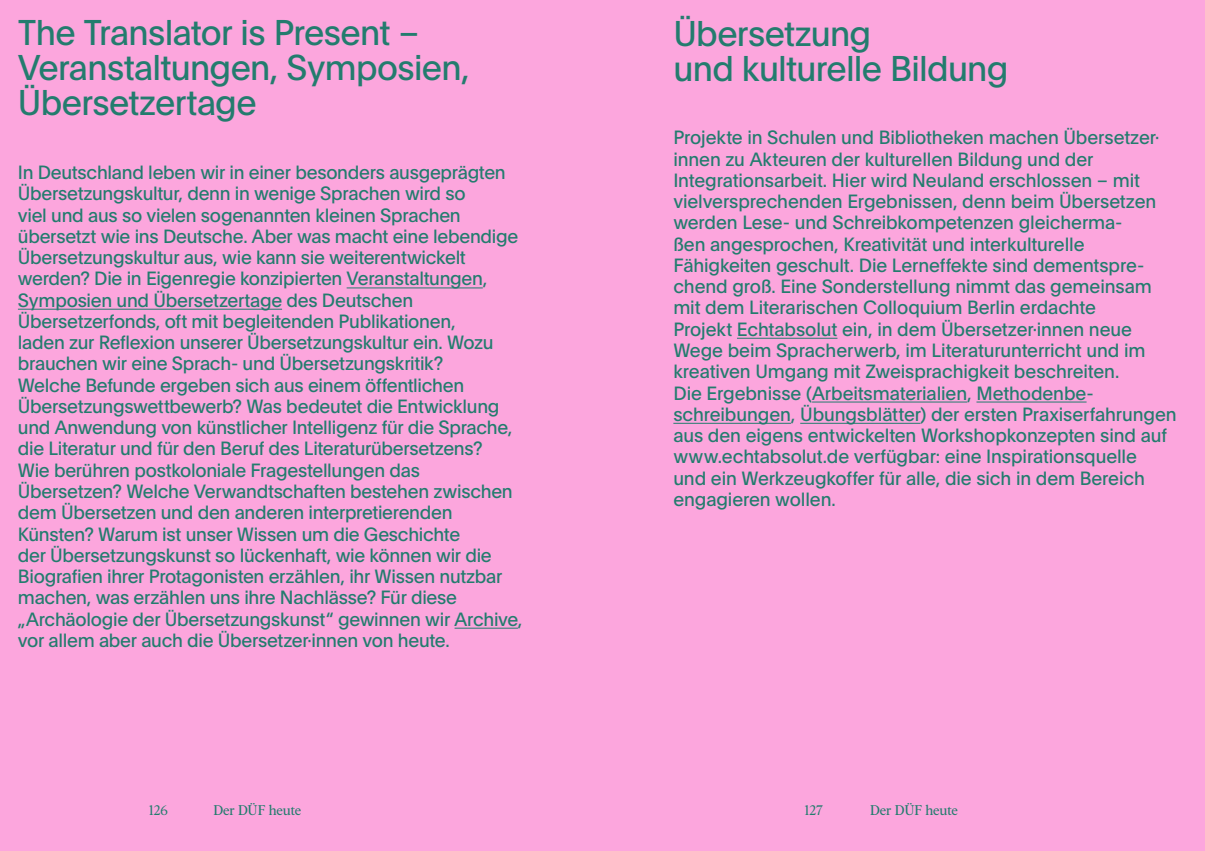
<style>
.page{position:relative;width:1205px;height:851px;background:#fff}
.page>*{position:absolute;margin:0;border:0;box-sizing:border-box;transform-origin:0 0}
.t1{font:35px/35px "Plain";letter-spacing:-.02em;color:#237c6e}
.t2{font:18.75px/21.2px "Plain";letter-spacing:-.015em;color:#237c6e}
.t3{font:13.75px "Albra Text";letter-spacing:-.01em;color:#237c6e}
</style>
<div class="page">
<div style="left:0;top:0;width:1205px;height:850px;background:#fca6dd"></div>
<hr style="left:347px;top:287px;width:136px;height:1px;background:#237c6e">
<hr style="left:18px;top:309px;width:264px;height:1px;background:#237c6e">
<hr style="left:454px;top:627px;width:64px;height:1px;background:#237c6e">
<hr style="left:737px;top:338px;width:100px;height:1px;background:#237c6e">
<hr style="left:812px;top:401px;width:155px;height:1px;background:#237c6e">
<hr style="left:976px;top:401px;width:110px;height:1px;background:#237c6e">
<hr style="left:673px;top:423px;width:118px;height:1px;background:#237c6e">
<hr style="left:800px;top:423px;width:120px;height:1px;background:#237c6e">
<h1 class="t1" style="left:18px;top:14px;width:453px">The Translator is Present –<br>Veranstaltungen, Symposien,<br>Übersetzertage</h1>
<p class="t2" style="left:18px;top:161px;width:506px">In Deutschland leben wir in einer besonders ausgeprägten Übersetzungskultur, denn in wenige Sprachen wird so<br>viel und aus so vielen sogenannten kleinen Sprachen übersetzt wie ins Deutsche. Aber was macht eine lebendige Übersetzungskultur aus, wie kann sie weiterentwickelt werden? Die in Eigenregie konzipierten Veranstaltungen, Symposien und Übersetzertage des Deutschen Übersetzerfonds, oft mit begleitenden Publikationen,<br>laden zur Reflexion unserer Übersetzungskultur ein. Wozu brauchen wir eine Sprach- und Übersetzungskritik?<br>Welche Befunde ergeben sich aus einem öffentlichen Übersetzungswettbewerb? Was bedeutet die Entwicklung und Anwendung von künstlicher Intelligenz für die Sprache, die Literatur und für den Beruf des Literaturübersetzens?<br>Wie berühren postkoloniale Fragestellungen das Übersetzen? Welche Verwandtschaften bestehen zwischen dem Übersetzen und den anderen interpretierenden Künsten? Warum ist unser Wissen um die Geschichte<br>der Übersetzungskunst so lückenhaft, wie können wir die Biografien ihrer Protagonisten erzählen, ihr Wissen nutzbar machen, was erzählen uns ihre Nachlässe? Für diese „Archäologie der Übersetzungskunst“ gewinnen wir Archive, vor allem aber auch die Übersetzer·innen von heute.</p>
<h1 class="t1" style="left:673px;top:14px;width:337px">Übersetzung<br>und kulturelle Bildung</h1>
<p class="t2" style="left:673px;top:126px;width:505px">Projekte in Schulen und Bibliotheken machen Übersetzer· innen zu Akteuren der kulturellen Bildung und der Integrationsarbeit. Hier wird Neuland erschlossen – mit vielversprechenden Ergebnissen, denn beim Übersetzen werden Lese- und Schreibkompetenzen gleicherma-<br>ßen angesprochen, Kreativität und interkulturelle Fähigkeiten geschult. Die Lerneffekte sind dementspre&shy;chend groß. Eine Sonderstellung nimmt das gemeinsam mit dem Literarischen Colloquium Berlin erdachte<br>Projekt Echtabsolut ein, in dem Übersetzer·innen neue Wege beim Spracherwerb, im Literaturunterricht und im kreativen Umgang mit Zweisprachigkeit beschreiten.<br>Die Ergebnisse (Arbeitsmaterialien, Methodenbe&shy;schreibungen, Übungsblätter) der ersten Praxiserfahrungen aus den eigens entwickelten Workshopkonzepten sind auf www.echtabsolut.de verfügbar: eine Inspirationsquelle<br>und ein Werkzeugkoffer für alle, die sich in dem Bereich engagieren wollen.</p>
<p class="t3" style="left:149px;top:800px;width:21px">126</p>
<p class="t3" style="left:213px;top:800px;width:89px">Der DÜF heute</p>
<p class="t3" style="left:804px;top:800px;width:20px">127</p>
<p class="t3" style="left:870px;top:800px;width:89px">Der DÜF heute</p>
</div>
